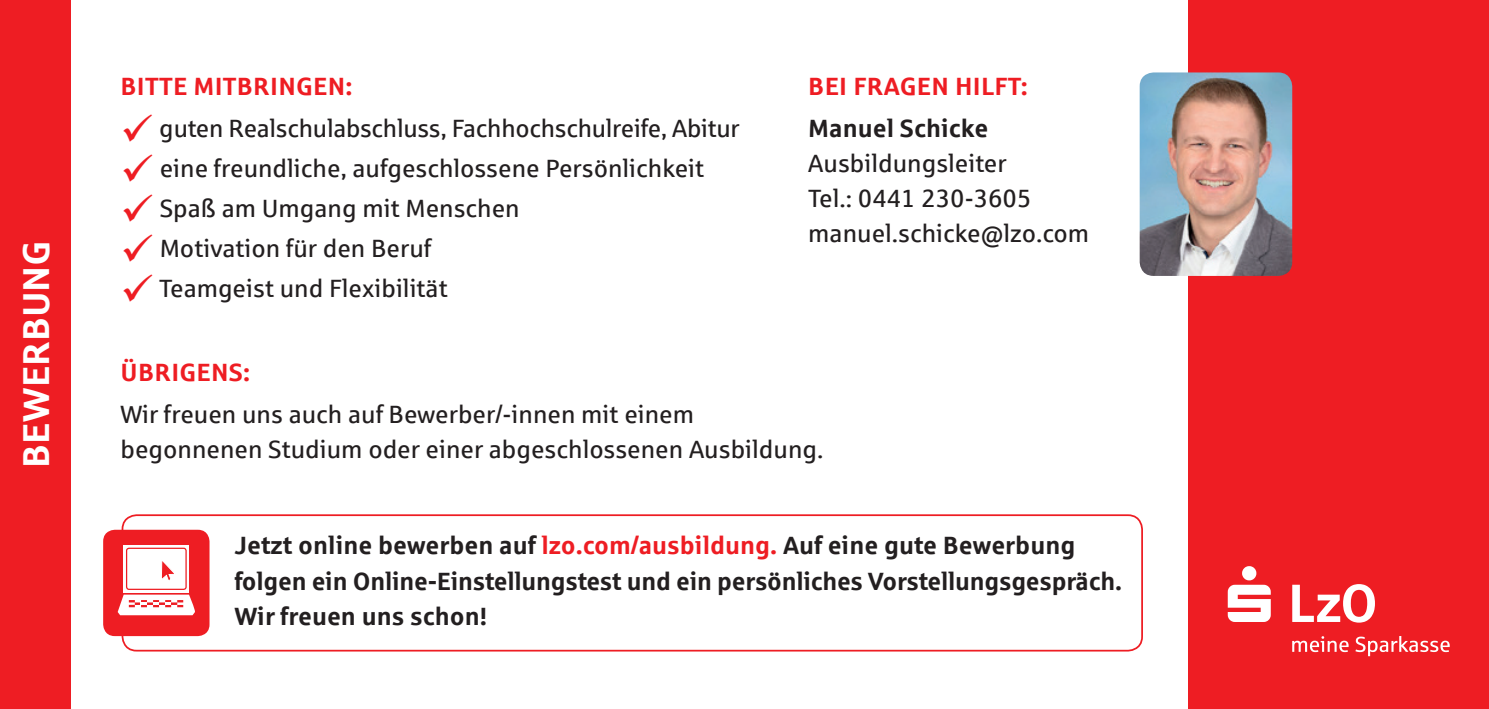
<style>
.page{position:relative;width:1489px;height:709px;background:#fff}
.page>*{position:absolute;margin:0;border:0;box-sizing:border-box;transform-origin:0 0}
.t1{font:37.5px "Sparkasse Head";letter-spacing:.04em;color:#fff}
.t2{font:25px/35px "Sparkasse Rg";color:#231f20}
.t3{font:700 25px/35px "Sparkasse Rg";letter-spacing:-.01em;color:#231f20}
.t4{font:700 25px "Sparkasse Rg";letter-spacing:.01em;color:#ee1d23}
.s1{color:#ee1d23}
</style>
<div class="page">
<div style="left:1188px;top:0;width:300px;height:709px;background:#ee1d23"></div>
<svg style="left:1292px;top:584px;width:82px;height:38px"></svg>
<svg style="left:1227px;top:566px;width:43px;height:56px"></svg>
<svg style="left:1292px;top:636px;width:157px;height:20px"></svg>
<div style="left:122px;top:514px;width:1020px;height:137px;border:2px solid #ee1d23;border-radius:14px"></div>
<img style="left:1139px;top:72px;width:153px;height:204px">
<div style="left:0;top:0;width:71px;height:709px;background:#ee1d23"></div>
<div style="left:103px;top:530px;width:106px;height:106px;background:#ee1d23;border-radius:12px"></div>
<div style="left:124px;top:545px;width:65px;height:47px;background:#fff"></div>
<svg style="left:118px;top:594px;width:77px;height:21px;background:#fbcfd0"></svg>
<div style="left:126px;top:547px;width:61px;height:43px;border:1px solid #ee1d23;border-radius:2px"></div>
<svg style="left:161px;top:561px;width:13px;height:20px"></svg>
<p class="t1" style="left:12px;top:467px;width:227px;rotate:-90deg">BEWERBUNG</p>
<p class="t4" style="left:120px;top:70px;width:233px">BITTE MITBRINGEN:</p>
<p class="t2" style="left:120px;top:110px;width:620px"><span class="s1">✓</span> guten Realschulabschluss, Fachhochschulreife, Abitur</p>
<p class="t2" style="left:120px;top:150px;width:585px"><span class="s1">✓</span> eine freundliche, aufgeschlossene Persönlichkeit</p>
<p class="t2" style="left:120px;top:190px;width:400px"><span class="s1">✓</span> Spaß am Umgang mit Menschen</p>
<p class="t2" style="left:120px;top:230px;width:312px"><span class="s1">✓</span> Motivation für den Beruf</p>
<p class="t2" style="left:120px;top:270px;width:328px"><span class="s1">✓</span> Teamgeist und Flexibilität</p>
<p class="t4" style="left:808px;top:70px;width:221px">BEI FRAGEN HILFT:</p>
<p class="t3" style="left:808px;top:110px;width:181px">Manuel Schicke</p>
<p class="t2" style="left:808px;top:145px;width:200px">Ausbildungsleiter</p>
<p class="t2" style="left:808px;top:180px;width:225px">Tel.: 0441 230-3605</p>
<p class="t2" style="left:808px;top:215px;width:282px">manuel.schicke@lzo.com</p>
<p class="t4" style="left:120px;top:356px;width:131px">ÜBRIGENS:</p>
<p class="t2" style="left:120px;top:396px;width:704px">Wir freuen uns auch auf Bewerber/-innen mit einem begonnenen Studium oder einer abgeschlossenen Ausbildung.</p>
<p class="t3" style="left:234px;top:527px;width:889px">Jetzt online bewerben auf <span class="s1">lzo.com/ausbildung.</span> Auf eine gute Bewerbung folgen ein Online-Einstellungstest und ein persönliches Vorstellungsgespräch.<br>Wir freuen uns schon!</p>
</div>
